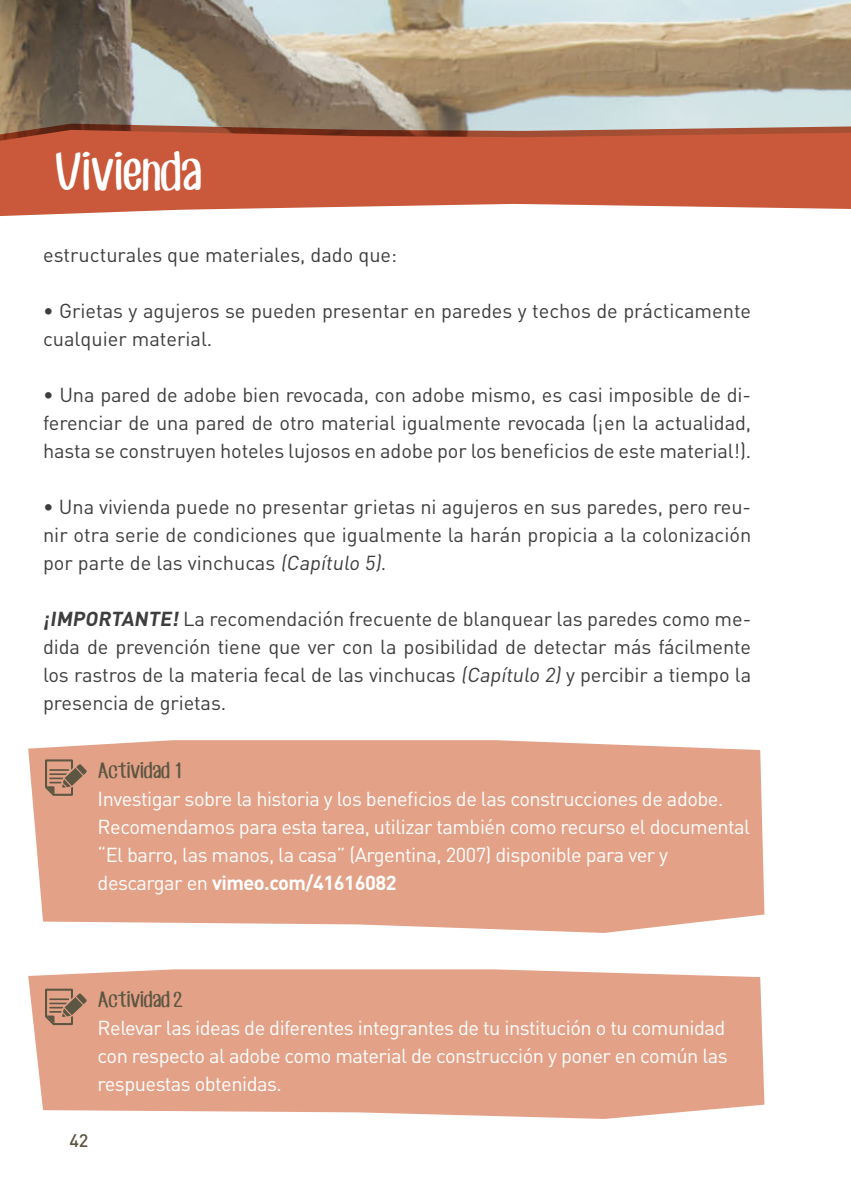
<style>
.page{position:relative;width:851px;height:1191px;background:#fff}
.page>*{position:absolute;margin:0;border:0;box-sizing:border-box;transform-origin:0 0}
.t1{font:48px "CF Jack Story";color:#fff}
.t2{font:20px/28px "DIN Pro";color:#3e3e3f;text-align:justify}
.t3{font:20px/28px "DIN Pro";letter-spacing:-.025em;color:#fff}
.t4{font:20px "CF Jack Story";color:#5c5643}
.t5{font:500 18px "DIN Pro";color:#5c5643}
.s1{font-weight:700}
</style>
<div class="page">
<img style="left:0;top:0;width:850px;height:124px">
<svg style="left:0;top:124px;width:850px;height:6px;background:#a49083"></svg>
<svg style="left:0;top:130px;width:850px;height:87px;background:#cb694d"></svg>
<svg style="left:28px;top:740px;width:736px;height:193px;background:#e4a88f"></svg>
<svg style="left:28px;top:969px;width:736px;height:150px;background:#e4a890"></svg>
<svg style="left:45px;top:759px;width:42px;height:37px;background:#b0856d"></svg>
<svg style="left:45px;top:988px;width:42px;height:37px;background:#b0856d"></svg>
<p class="t1" style="left:54px;top:141px;width:147px">Vivienda</p>
<p class="t2" style="left:43px;top:240px;width:355px">estructurales que materiales, dado que:</p>
<p class="t2" style="left:43px;top:296px;width:709px">• Grietas y agujeros se pueden presentar en paredes y techos de prácticamente cualquier material.</p>
<p class="t2" style="left:43px;top:380px;width:709px">• Una pared de adobe bien revocada, con adobe mismo, es casi imposible de di&shy;ferenciar de una pared de otro material igualmente revocada (¡en la actualidad, hasta se construyen hoteles lujosos en adobe por los beneficios de este material!).</p>
<p class="t2" style="left:43px;top:492px;width:709px">• Una vivienda puede no presentar grietas ni agujeros en sus paredes, pero reu&shy;nir otra serie de condiciones que igualmente la harán propicia a la colonización por parte de las vinchucas (Capítulo 5).</p>
<p class="t2" style="left:43px;top:604px;width:709px"><span class="s1">¡IMPORTANTE!</span> La recomendación frecuente de blanquear las paredes como me&shy;dida de prevención tiene que ver con la posibilidad de detectar más fácilmente los rastros de la materia fecal de las vinchucas (Capítulo 2) y percibir a tiempo la presencia de grietas.</p>
<p class="t4" style="left:98px;top:757px;width:86px">Actividad 1</p>
<p class="t3" style="left:98px;top:784px;width:654px">Investigar sobre la historia y los beneficios de las construcciones de adobe.<br>Recomendamos para esta tarea, utilizar también como recurso el documental “El barro, las manos, la casa” (Argentina, 2007) disponible para ver y descargar en <span class="s1">vimeo.com/41616082</span></p>
<p class="t4" style="left:98px;top:986px;width:86px">Actividad 2</p>
<p class="t3" style="left:98px;top:1013px;width:631px;text-align:justify">Relevar las ideas de diferentes integrantes de tu institución o tu comunidad con respecto al adobe como material de construcción y poner en común las respuestas obtenidas.</p>
<p class="t5" style="left:69px;top:1128px;width:21px">42</p>
</div>
